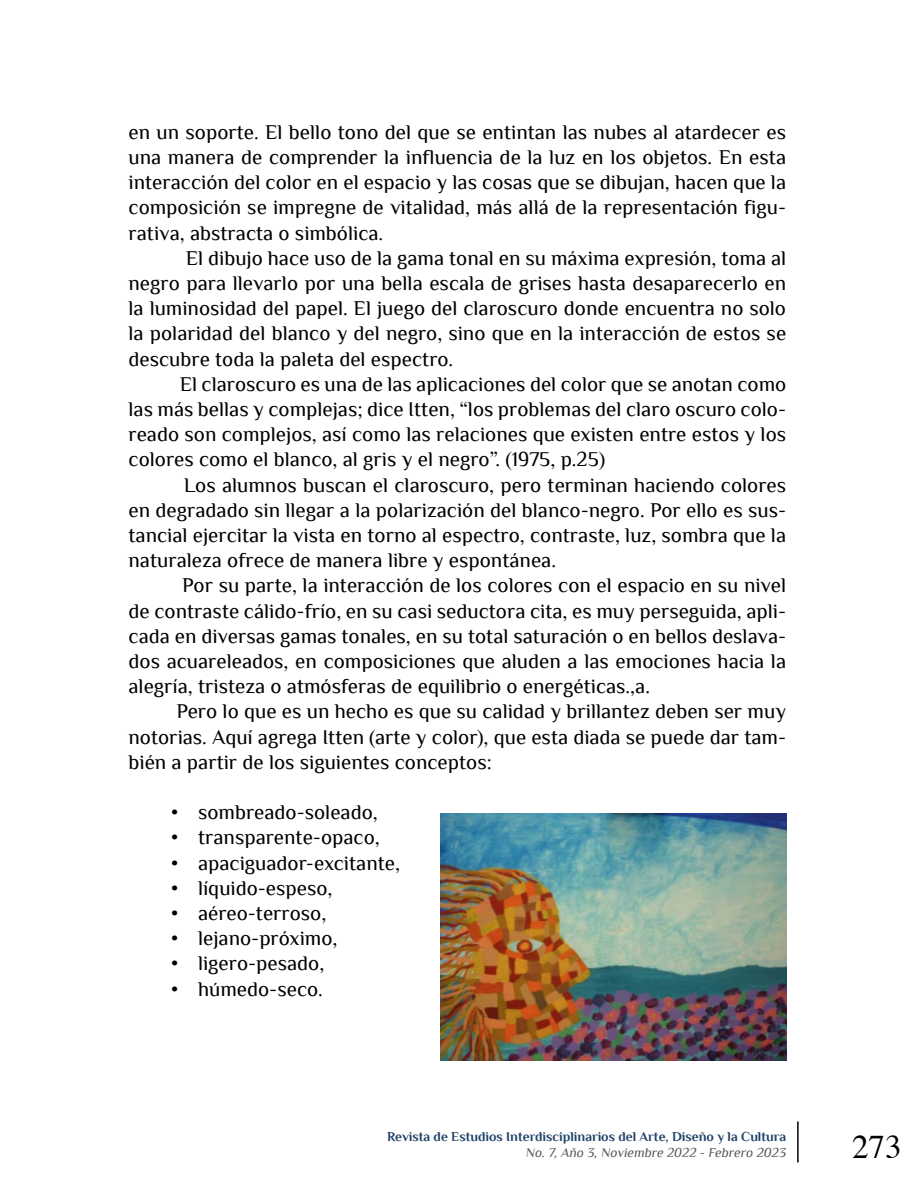
<style>
.page{position:relative;width:918px;height:1188px;background:#fff}
.page>*{position:absolute;margin:0;border:0;box-sizing:border-box;transform-origin:0 0}
.t1{font:33px "Times";color:#000}
.t2{font:21px/25.2px "Philosopher";color:#000;text-align:justify}
.t3{font:700 13.5px "Philosopher";color:#1e4066}
.t4{font:italic 13.5px "Philosopher";color:#575756}
</style>
<div class="page">
<hr style="left:797px;top:1121px;width:2px;height:41px;background:#000">
<img style="left:440px;top:813px;width:346px;height:248px">
<p class="t2" style="left:129px;top:119px;width:659px">en un soporte. El bello tono del que se entintan las nubes al atardecer es una manera de comprender la influencia de la luz en los objetos. En esta interacción del color en el espacio y las cosas que se dibujan, hacen que la composición se impregne de vitalidad, más allá de la representación figu&shy;rativa, abstracta o simbólica.</p>
<p class="t2" style="left:129px;top:245px;width:659px;text-indent:57px">El dibujo hace uso de la gama tonal en su máxima expresión, toma al negro para llevarlo por una bella escala de grises hasta desaparecerlo en la luminosidad del papel. El juego del claroscuro donde encuentra no solo la polaridad del blanco y del negro, sino que en la interacción de estos se descubre toda la paleta del espectro.</p>
<p class="t2" style="left:129px;top:371px;width:659px;text-indent:51px">El claroscuro es una de las aplicaciones del color que se anotan como las más bellas y complejas; dice Itten, “los problemas del claro oscuro colo&shy;reado son complejos, así como las relaciones que existen entre estos y los colores como el blanco, al gris y el negro”. (1975, p.25)</p>
<p class="t2" style="left:129px;top:472px;width:659px;text-indent:55px">Los alumnos buscan el claroscuro, pero terminan haciendo colores en degradado sin llegar a la polarización del blanco-negro. Por ello es sus&shy;tancial ejercitar la vista en torno al espectro, contraste, luz, sombra que la naturaleza ofrece de manera libre y espontánea.</p>
<p class="t2" style="left:129px;top:573px;width:659px;text-indent:54px">Por su parte, la interacción de los colores con el espacio en su nivel de contraste cálido-frío, en su casi seductora cita, es muy perseguida, apli&shy;cada en diversas gamas tonales, en su total saturación o en bellos deslava&shy;dos acuareleados, en composiciones que aluden a las emociones hacia la alegría, tristeza o atmósferas de equilibrio o energéticas.,a.</p>
<p class="t2" style="left:129px;top:699px;width:659px;text-indent:48px">Pero lo que es un hecho es que su calidad y brillantez deben ser muy notorias. Aquí agrega Itten (arte y color), que esta diada se puede dar tam&shy;bién a partir de los siguientes conceptos:</p>
<p class="t2" style="left:171px;top:800px;width:208px">• sombreado-soleado,</p>
<p class="t2" style="left:171px;top:825px;width:210px">• transparente-opaco,</p>
<p class="t2" style="left:171px;top:850px;width:231px">• apaciguador-excitante,</p>
<p class="t2" style="left:171px;top:875px;width:163px">• líquido-espeso,</p>
<p class="t2" style="left:171px;top:901px;width:157px">• aéreo-terroso,</p>
<p class="t2" style="left:171px;top:926px;width:168px">• lejano-próximo,</p>
<p class="t2" style="left:171px;top:951px;width:155px">• ligero-pesado,</p>
<p class="t2" style="left:171px;top:976px;width:153px">• húmedo-seco.</p>
<p class="t3" style="left:387px;top:1129px;width:401px">Revista de Estudios Interdisciplinarios del Arte, Diseño y la Cultura</p>
<p class="t4" style="left:526px;top:1145px;width:262px">No. 7, Año 3, Noviembre 2022 - Febrero 2023</p>
<h1 class="t1" style="left:852px;top:1116px;width:51px">273</h1>
</div>
